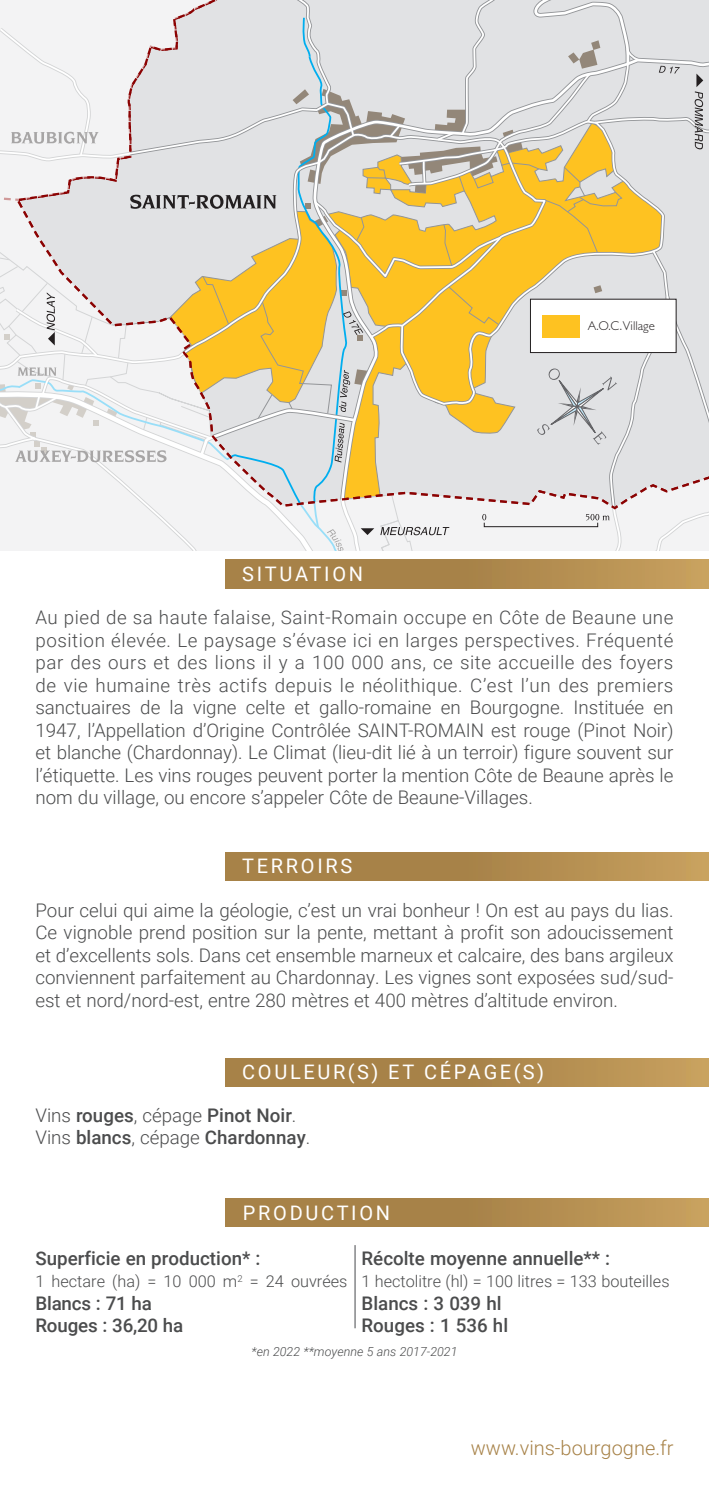
<style>
.page{position:relative;width:709px;height:1489px;background:#fff}
.page>*{position:absolute;margin:0;border:0;box-sizing:border-box;transform-origin:0 0}
.Texte_courant_normal{font:20px "Roboto";letter-spacing:.135em;color:#fff}
.t1{font:300 20px "Roboto";color:#a78248}
.Texte_courant_normal-2{font:300 18.75px/22.5px "Roboto";color:#4b4c4d;text-align:justify}
.Texte_courant_normal-3{font:500 18.75px "Roboto";color:#4b4c4d}
.Texte_courant_normal-4{font:300 16.25px "Roboto";color:#4b4c4d}
.t2{font:300 12.75px "Gill Sans";color:#231f20}
.Texte_courant_normal-5{font:italic 300 12.5px "Roboto";color:#4b4c4d}
.s1{font-weight:300}
</style>
<div class="page">
<svg style="left:0;top:0;width:709px;height:550px;background:#dedacd"></svg>
<svg style="left:16px;top:0;width:325px;height:199px"></svg>
<svg style="left:16px;top:199px;width:693px;height:351px"></svg>
<div style="left:225px;top:559px;width:484px;height:29px;background:linear-gradient(to right,#9e7a42,#c19a5a)"></div>
<div style="left:225px;top:852px;width:484px;height:29px;background:linear-gradient(to right,#9e7a42,#c19a5a)"></div>
<div style="left:225px;top:1058px;width:484px;height:28px;background:linear-gradient(to right,#9e7a42,#c19a5a)"></div>
<div style="left:225px;top:1198px;width:484px;height:28px;background:linear-gradient(to right,#9e7a42,#c19a5a)"></div>
<hr style="left:354px;top:1244px;width:2px;height:84px;background:#6c6d70">
<p class="Texte_courant_normal" style="left:242px;top:560px;width:122px">SITUATION</p>
<p class="t2" style="left:588px;top:318px;width:69px">A.O.C.Village</p>
<p class="Texte_courant_normal-2" style="left:35px;top:605px;width:639px">Au pied de sa haute falaise, Saint-Romain occupe en Côte de Beaune une position élevée. Le paysage s’évase ici en larges perspectives. Fréquenté par des ours et des lions il y a 100 000 ans, ce site accueille des foyers de vie humaine très actifs depuis le néolithique. C’est l’un des premiers sanctuaires de la vigne celte et gallo-romaine en Bourgogne. Instituée en 1947, l’Appellation d’Origine Contrôlée SAINT-ROMAIN est rouge (Pinot Noir) et blanche (Chardonnay). Le Climat (lieu-dit lié à un terroir) figure souvent sur l’étiquette. Les vins rouges peuvent porter la mention Côte de Beaune après le nom du village, ou encore s’appeler Côte de Beaune-Villages.</p>
<p class="Texte_courant_normal" style="left:242px;top:852px;width:112px">TERROIRS</p>
<p class="Texte_courant_normal-2" style="left:35px;top:898px;width:639px">Pour celui qui aime la géologie, c’est un vrai bonheur ! On est au pays du lias.<br>Ce vignoble prend position sur la pente, mettant à profit son adoucissement et d’excellents sols. Dans cet ensemble marneux et calcaire, des bans argileux conviennent parfaitement au Chardonnay. Les vignes sont exposées sud/sud&shy;est et nord/nord-est, entre 280 mètres et 400 mètres d’altitude environ.</p>
<p class="Texte_courant_normal" style="left:242px;top:1057px;width:303px">COULEUR(S) ET CÉPAGE(S)</p>
<p class="Texte_courant_normal-3" style="left:35px;top:1101px;width:262px"><span class="s1">Vins</span> rouges<span class="s1">, cépage</span> Pinot Noir<span class="s1">.</span></p>
<p class="Texte_courant_normal-3" style="left:35px;top:1124px;width:276px"><span class="s1">Vins</span> blancs<span class="s1">, cépage</span> Chardonnay<span class="s1">.</span></p>
<p class="Texte_courant_normal" style="left:243px;top:1198px;width:149px">PRODUCTION</p>
<p class="Texte_courant_normal-3" style="left:35px;top:1244px;width:226px">Superficie en production* :</p>
<p class="Texte_courant_normal-4" style="left:35px;top:1269px;width:313px">1 hectare (ha) = 10 000 m<sup>2</sup> = 24 ouvrées</p>
<p class="Texte_courant_normal-3" style="left:35px;top:1289px;width:118px">Blancs : 71 ha</p>
<p class="Texte_courant_normal-3" style="left:35px;top:1312px;width:149px">Rouges : 36,20 ha</p>
<p class="Texte_courant_normal-3" style="left:361px;top:1244px;width:250px">Récolte moyenne annuelle** :</p>
<p class="Texte_courant_normal-4" style="left:361px;top:1269px;width:309px">1 hectolitre (hl) = 100 litres = 133 bouteilles</p>
<p class="Texte_courant_normal-3" style="left:361px;top:1289px;width:142px">Blancs : 3 039 hl</p>
<p class="Texte_courant_normal-3" style="left:361px;top:1312px;width:148px">Rouges : 1 536 hl</p>
<p class="Texte_courant_normal-5" style="left:251px;top:1342px;width:207px">*en 2022 **moyenne 5 ans 2017-2021</p>
<p class="t1" style="left:471px;top:1433px;width:204px">www.vins-bourgogne.fr</p>
</div>
